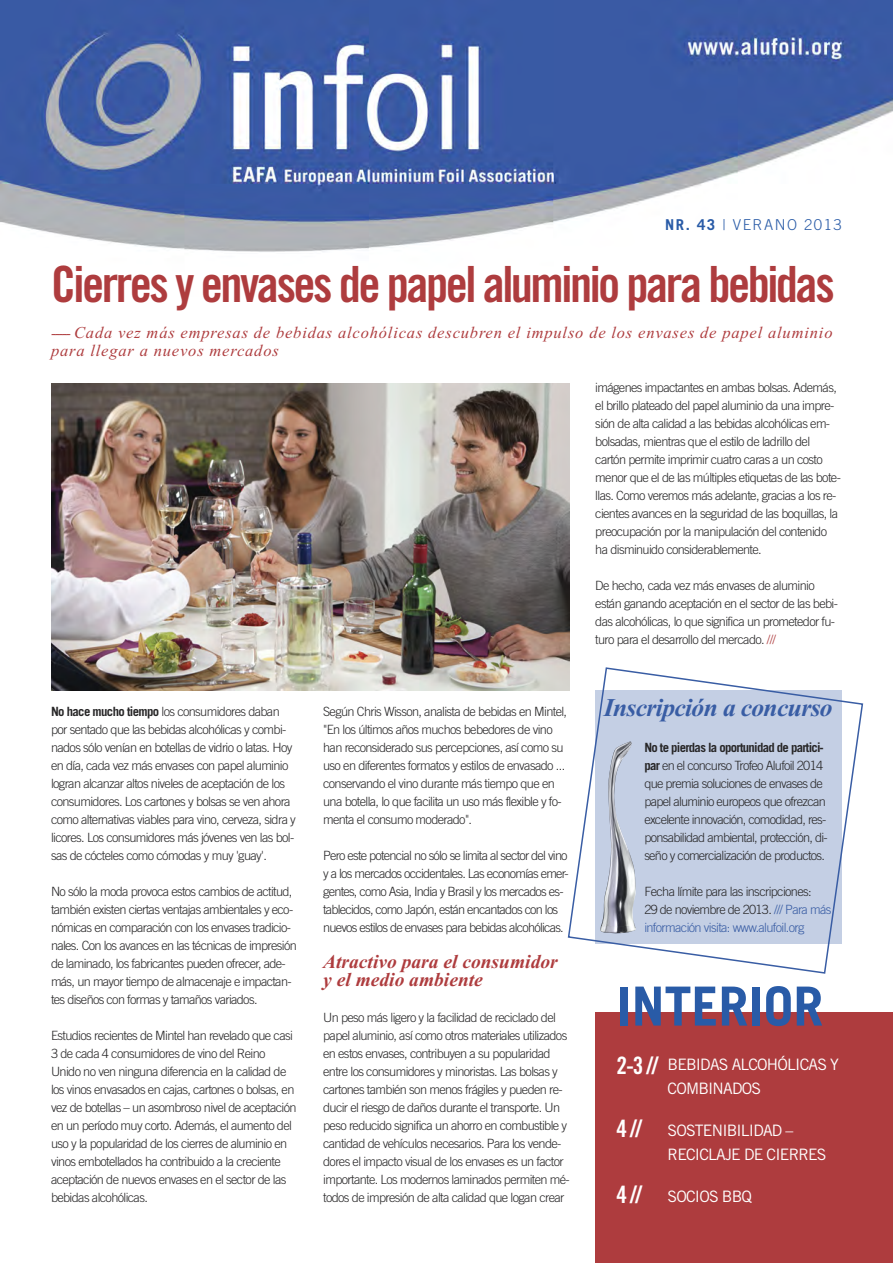
<style>
.page{position:relative;width:893px;height:1263px;background:#fff}
.page>*{position:absolute;margin:0;border:0;box-sizing:border-box;transform-origin:0 0}
.t1{font:700 54px "Trade Gothic";color:#295ba7}
.t2{font:49.95px "Trade Gothic Bold Cond Twenty";letter-spacing:-.05em;color:#ae3c3e}
.t3{font:italic 700 25.5px "Times New Roman";letter-spacing:-.025em;color:#395da4}
.t4{font:24px "Trade Gothic Bold Cond Twenty";color:#fff}
.t5{font:italic 700 19.5px/18px "Times New Roman";color:#ae3c3e}
.t6{font:italic 16.5px/18px "Times New Roman";letter-spacing:.05em;color:#ae3c3e}
.t7{font:15.75px/24px "Trade Gothic";letter-spacing:-.05em;color:#fff}
.t8{font:300 15px "Trade Gothic";letter-spacing:.1em;color:#295ba7}
.t9{font:300 12.75px/18px "Trade Gothic";letter-spacing:-.05em;color:#272627}
.s1{font-weight:700}
.s2{font-size:15.75px}
.s3{color:#ae3c3e}
.s4{color:#395da4}
</style>
<div class="page">
<img style="left:0;top:0;width:893px;height:252px">
<div style="left:595px;top:1012px;width:298px;height:251px;background:#ae3c3e"></div>
<img style="left:51px;top:384px;width:519px;height:307px">
<svg style="left:567px;top:666px;width:297px;height:308px"></svg>
<p class="t8" style="left:665px;top:219px;width:178px"><span class="s1">NR. 43</span> | VERANO 2013</p>
<h2 class="t2" style="left:51px;top:266px;width:785px">Cierres y envases de papel aluminio para bebidas</h2>
<p class="t6" style="left:51px;top:323px;width:783px"><span class="s2">-----</span> Cada vez más empresas de bebidas alcohólicas descubren el impulso de los envases de papel aluminio para llegar a nuevos mercados</p>
<p class="t9" style="left:51px;top:704px;width:246px"><span class="s1">No hace mucho tiempo</span> los consumidores daban por sentado que las bebidas alcohólicas y combi&shy;nados sólo venían en botellas de vidrio o latas. Hoy en día, cada vez más envases con papel aluminio logran alcanzar altos niveles de aceptación de los consumidores. Los cartones y bolsas se ven ahora como alternativas viables para vino, cerveza, sidra y licores. Los consumidores más jóvenes ven las bol&shy;sas de cócteles como cómodas y muy 'guay'.</p>
<p class="t9" style="left:51px;top:884px;width:247px">No sólo la moda provoca estos cambios de actitud, también existen ciertas ventajas ambientales y eco&shy;nómicas en comparación con los envases tradicio&shy;nales. Con los avances en las técnicas de impresión de laminado, los fabricantes pueden ofrecer, ade&shy;más, un mayor tiempo de almacenaje e impactan&shy;tes diseños con formas y tamaños variados.</p>
<p class="t9" style="left:51px;top:1028px;width:247px">Estudios recientes de Mintel han revelado que casi 3 de cada 4 consumidores de vino del Reino Unido no ven ninguna diferencia en la calidad de los vinos envasados en cajas, cartones o bolsas, en vez de botellas – un asombroso nivel de aceptación en un período muy corto. Además, el aumento del uso y la popularidad de los cierres de aluminio en vinos embotellados ha contribuido a la creciente aceptación de nuevos envases en el sector de las bebidas alcohólicas.</p>
<p class="t9" style="left:323px;top:704px;width:246px">Según Chris Wisson, analista de bebidas en Mintel, "En los últimos años muchos bebedores de vino han reconsiderado sus percepciones, así como su uso en diferentes formatos y estilos de envasado ... conservando el vino durante más tiempo que en una botella, lo que facilita un uso más flexible y fo&shy;menta el consumo moderado".</p>
<p class="t9" style="left:323px;top:848px;width:247px">Pero este potencial no sólo se limita al sector del vino y a los mercados occidentales. Las economías emer&shy;gentes, como Asia, India y Brasil y los mercados es&shy;tablecidos, como Japón, están encantados con los nuevos estilos de envases para bebidas alcohólicas.</p>
<h3 class="t5" style="left:323px;top:952px;width:236px">Atractivo para el consumidor y el medio ambiente</h3>
<p class="t9" style="left:323px;top:1010px;width:248px">Un peso más ligero y la facilidad de reciclado del papel aluminio, así como otros materiales utilizados en estos envases, contribuyen a su popularidad entre los consumidores y minoristas. Las bolsas y cartones también son menos frágiles y pueden re&shy;ducir el riesgo de daños durante el transporte. Un peso reducido significa un ahorro en combustible y cantidad de vehículos necesarios. Para los vende&shy;dores el impacto visual de los envases es un factor importante. Los modernos laminados permiten mé&shy;todos de impresión de alta calidad que logan crear</p>
<p class="t9" style="left:595px;top:380px;width:247px">imágenes impactantes en ambas bolsas. Además, el brillo plateado del papel aluminio da una impre&shy;sión de alta calidad a las bebidas alcohólicas em&shy;bolsadas, mientras que el estilo de ladrillo del cartón permite imprimir cuatro caras a un costo menor que el de las múltiples etiquetas de las bote&shy;llas. Como veremos más adelante, gracias a los re&shy;cientes avances en la seguridad de las boquillas, la preocupación por la manipulación del contenido ha disminuido considerablemente.</p>
<p class="t9" style="left:595px;top:578px;width:244px">De hecho, cada vez más envases de aluminio están ganando aceptación en el sector de las bebi&shy;das alcohólicas, lo que significa un prometedor fu&shy;turo para el desarrollo del mercado. <span class="s3">///</span></p>
<h3 class="t3" style="left:604px;top:692px;width:230px">Inscripción a concurso</h3>
<p class="t9" style="left:644px;top:740px;width:185px"><span class="s1">No te pierdas la oportunidad de partici&shy;par</span> en el concurso Trofeo Alufoil 2014 que premia soluciones de envases de papel aluminio europeos que ofrezcan excelente innovación, comodidad, res&shy;ponsabilidad ambiental, protección, di&shy;seño y comercialización de productos.</p>
<p class="t9" style="left:644px;top:884px;width:188px">Fecha límite para las inscripciones:<br>29 de noviembre de 2013. <span class="s4">/// Para más información visita: www.alufoil.org</span></p>
<h1 class="t1" style="left:617px;top:986px;width:208px">INTERIOR</h1>
<p class="t7" style="left:668px;top:1054px;width:173px">BEBIDAS ALCOHÓLICAS Y<br>COMBINADOS</p>
<p class="t7" style="left:668px;top:1120px;width:160px">SOSTENIBILIDAD –<br>RECICLAJE DE CIERRES</p>
<p class="t7" style="left:668px;top:1186px;width:86px">SOCIOS BBQ</p>
<h3 class="t4" style="left:617px;top:1056px;width:43px">2-3 //</h3>
<h3 class="t4" style="left:617px;top:1119px;width:27px">4 //</h3>
<h3 class="t4" style="left:617px;top:1185px;width:27px">4 //</h3>
</div>
